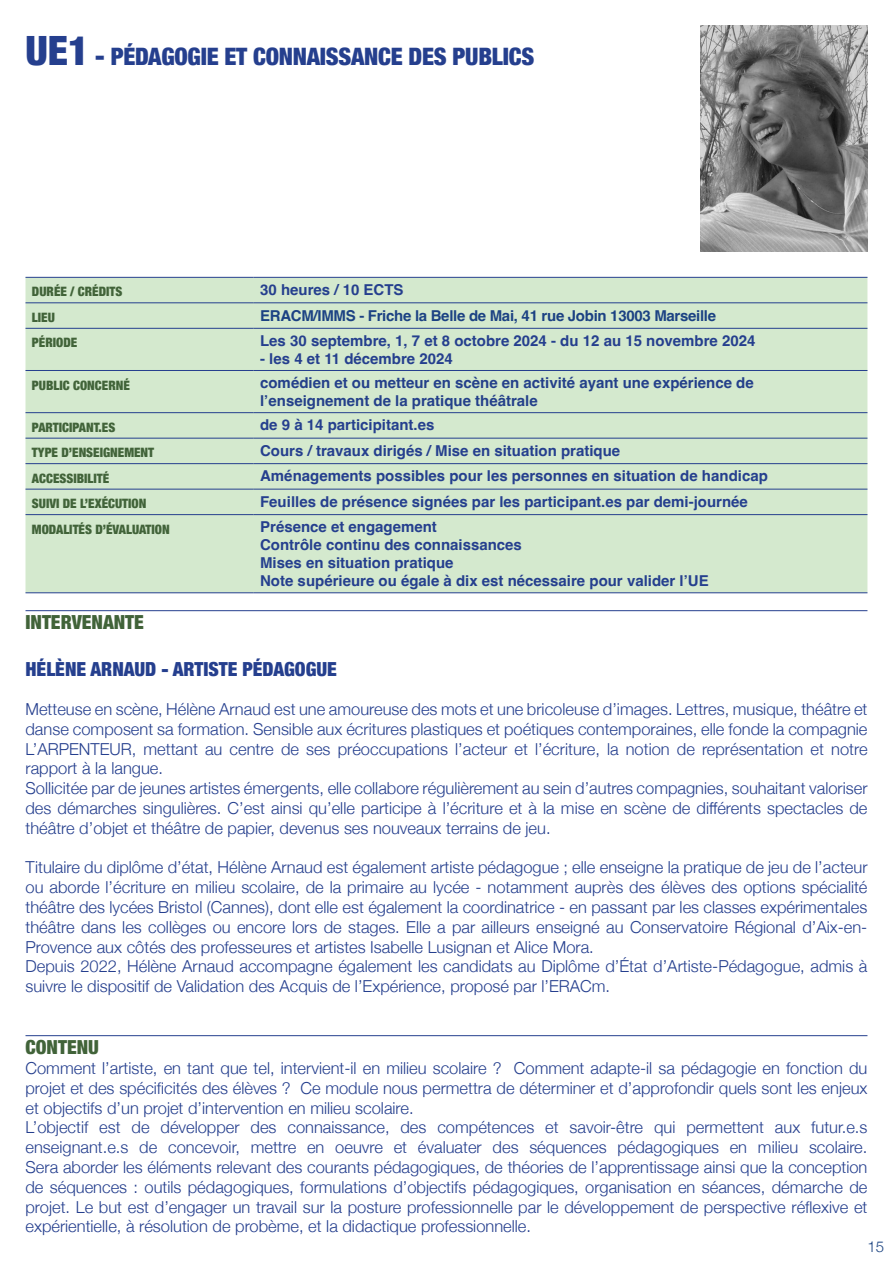
<style>
.page{position:relative;width:893px;height:1263px;background:#fff}
.page>*{position:absolute;margin:0;border:0;box-sizing:border-box;transform-origin:0 0}
.t1{font:900 condensed 24px "Helvetica Neue";letter-spacing:-.01em;color:#253f8e}
.t2{font:900 condensed 19.35px "Helvetica Neue";color:#253f8e}
.Filets_au_dessus{font:900 condensed 19.35px "Helvetica Neue";color:#416339}
.t3{font:300 16.5px/19.8px "Helvetica Neue";color:#253f8e;text-align:justify}
.t4{font:700 15px "Helvetica";color:#253f8e}
.t5{font:700 15px/18px "Helvetica";color:#24408a}
.t6{font:700 15px "Helvetica";letter-spacing:-.02em;color:#1c4283}
.t7{font:300 15px "Helvetica Neue";color:#1a4280}
.t8{font:900 condensed 12.9px "Helvetica Neue";color:#416339}
.s1{font-size:40.35px}
.s2{font-size:25.8px}
</style>
<div class="page">
<hr style="left:26px;top:610px;width:841px;height:1px;background:#253f8e">
<hr style="left:26px;top:1035px;width:841px;height:1px;background:#253f8e">
<div style="left:26px;top:278px;width:841px;height:314px;background:#d4e9ce"></div>
<hr style="left:26px;top:277px;width:228px;height:1px;background:#253f8e">
<hr style="left:254px;top:277px;width:613px;height:1px;background:#253f8e">
<hr style="left:26px;top:303px;width:228px;height:1px;background:#253f8e">
<hr style="left:254px;top:303px;width:613px;height:1px;background:#253f8e">
<hr style="left:26px;top:328px;width:228px;height:1px;background:#253f8e">
<hr style="left:254px;top:328px;width:613px;height:1px;background:#253f8e">
<hr style="left:26px;top:370px;width:228px;height:1px;background:#253f8e">
<hr style="left:26px;top:412px;width:228px;height:1px;background:#253f8e">
<hr style="left:26px;top:438px;width:228px;height:1px;background:#253f8e">
<hr style="left:26px;top:463px;width:228px;height:1px;background:#253f8e">
<hr style="left:254px;top:463px;width:613px;height:1px;background:#253f8e">
<hr style="left:26px;top:489px;width:228px;height:1px;background:#253f8e">
<hr style="left:254px;top:489px;width:613px;height:1px;background:#253f8e">
<hr style="left:26px;top:514px;width:228px;height:1px;background:#253f8e">
<hr style="left:254px;top:514px;width:613px;height:1px;background:#253f8e">
<hr style="left:26px;top:592px;width:228px;height:1px;background:#253f8e">
<hr style="left:254px;top:592px;width:613px;height:1px;background:#253f8e">
<hr style="left:254px;top:370px;width:613px;height:1px;background:#253f8e">
<hr style="left:254px;top:412px;width:613px;height:1px;background:#253f8e">
<hr style="left:254px;top:438px;width:613px;height:1px;background:#253f8e">
<img style="left:700px;top:26px;width:167px;height:225px">
<p class="t1" style="left:26px;top:37px;width:510px"><span class="s1">UE1</span> <span class="s2">-</span> PÉDAGOGIE ET CONNAISSANCE DES PUBLICS</p>
<p class="t8" style="left:32px;top:281px;width:92px">DURÉE / CRÉDITS</p>
<p class="t4" style="left:260px;top:281px;width:145px">30 heures / 10 ECTS</p>
<p class="t8" style="left:32px;top:307px;width:24px">LIEU</p>
<p class="t6" style="left:260px;top:306px;width:457px">ERACM/IMMS - Friche la Belle de Mai, 41 rue Jobin 13003 Marseille</p>
<p class="t8" style="left:32px;top:332px;width:47px">PÉRIODE</p>
<p class="t4" style="left:260px;top:332px;width:497px">Les 30 septembre, 1, 7 et 8 octobre 2024 - du 12 au 15 novembre 2024</p>
<p class="t4" style="left:260px;top:350px;width:194px">- les 4 et 11 décembre 2024</p>
<p class="t8" style="left:32px;top:374px;width:99px">PUBLIC CONCERNÉ</p>
<p class="t5" style="left:260px;top:376px;width:495px">comédien et ou metteur en scène en activité ayant une expérience de l’enseignement de la pratique théâtrale</p>
<p class="t8" style="left:32px;top:416px;width:85px">PARTICIPANT.ES</p>
<p class="t4" style="left:260px;top:416px;width:176px">de 9 à 14 participitant.es</p>
<p class="t8" style="left:32px;top:442px;width:124px">TYPE D’ENSEIGNEMENT</p>
<p class="t4" style="left:260px;top:441px;width:362px">Cours / travaux dirigés / Mise en situation pratique</p>
<p class="t8" style="left:32px;top:467px;width:79px">ACCESSIBILITÉ</p>
<p class="t4" style="left:260px;top:467px;width:509px">Aménagements possibles pour les personnes en situation de handicap</p>
<p class="t8" style="left:32px;top:493px;width:116px">SUIVI DE L’EXÉCUTION</p>
<p class="t4" style="left:260px;top:492px;width:489px">Feuilles de présence signées par les participant.es par demi-journée</p>
<p class="t8" style="left:32px;top:518px;width:139px">MODALITÉS D’ÉVALUATION</p>
<p class="t4" style="left:260px;top:518px;width:178px">Présence et engagement</p>
<p class="t4" style="left:260px;top:536px;width:263px">Contrôle continu des connaissances</p>
<p class="t4" style="left:260px;top:554px;width:195px">Mises en situation pratique</p>
<p class="t4" style="left:260px;top:572px;width:450px">Note supérieure ou égale à dix est nécessaire pour valider l’UE</p>
<p class="Filets_au_dessus" style="left:26px;top:606px;width:120px">INTERVENANTE</p>
<p class="t2" style="left:26px;top:653px;width:313px">HÉLÈNE ARNAUD - ARTISTE PÉDAGOGUE</p>
<p class="t3" style="left:26px;top:698px;width:843px">Metteuse en scène, Hélène Arnaud est une amoureuse des mots et une bricoleuse d’images. Lettres, musique, théâtre et danse composent sa formation. Sensible aux écritures plastiques et poétiques contemporaines, elle fonde la compagnie L’ARPENTEUR, mettant au centre de ses préoccupations l’acteur et l’écriture, la notion de représentation et notre rapport à la langue.</p>
<p class="t3" style="left:26px;top:777px;width:843px">Sollicitée par de jeunes artistes émergents, elle collabore régulièrement au sein d’autres compagnies, souhaitant valoriser des démarches singulières. C’est ainsi qu’elle participe à l’écriture et à la mise en scène de différents spectacles de théâtre d’objet et théâtre de papier, devenus ses nouveaux terrains de jeu.</p>
<p class="t3" style="left:26px;top:856px;width:843px">Titulaire du diplôme d’état, Hélène Arnaud est également artiste pédagogue ; elle enseigne la pratique de jeu de l’acteur ou aborde l’écriture en milieu scolaire, de la primaire au lycée - notamment auprès des élèves des options spécialité théâtre des lycées Bristol (Cannes), dont elle est également la coordinatrice - en passant par les classes expérimentales théâtre dans les collèges ou encore lors de stages. Elle a par ailleurs enseigné au Conservatoire Régional d’Aix-en-Provence aux côtés des professeures et artistes Isabelle Lusignan et Alice Mora.</p>
<p class="t3" style="left:26px;top:955px;width:843px">Depuis 2022, Hélène Arnaud accompagne également les candidats au Diplôme d’État d’Artiste-Pédagogue, admis à suivre le dispositif de Validation des Acquis de l’Expérience, proposé par l’ERACm.</p>
<p class="Filets_au_dessus" style="left:26px;top:1031px;width:75px">CONTENU</p>
<p class="t3" style="left:26px;top:1057px;width:843px">Comment l’artiste, en tant que tel, intervient-il en milieu scolaire ? Comment adapte-il sa pédagogie en fonction du projet et des spécificités des élèves ? Ce module nous permettra de déterminer et d’approfondir quels sont les enjeux et objectifs d’un projet d’intervention en milieu scolaire.</p>
<p class="t3" style="left:26px;top:1116px;width:843px">L’objectif est de développer des connaissance, des compétences et savoir-être qui permettent aux futur.e.s enseignant.e.s de concevoir, mettre en oeuvre et évaluater des séquences pédagogiques en milieu scolaire.<br>Sera aborder les éléments relevant des courants pédagogiques, de théories de l’apprentissage ainsi que la conception de séquences : outils pédagogiques, formulations d’objectifs pédagogiques, organisation en séances, démarche de projet. Le but est d’engager un travail sur la posture professionnelle par le développement de perspective réflexive et expérientielle, à résolution de probème, et la didactique professionnelle.</p>
<p class="t7" style="left:867px;top:1234px;width:18px">15</p>
</div>
